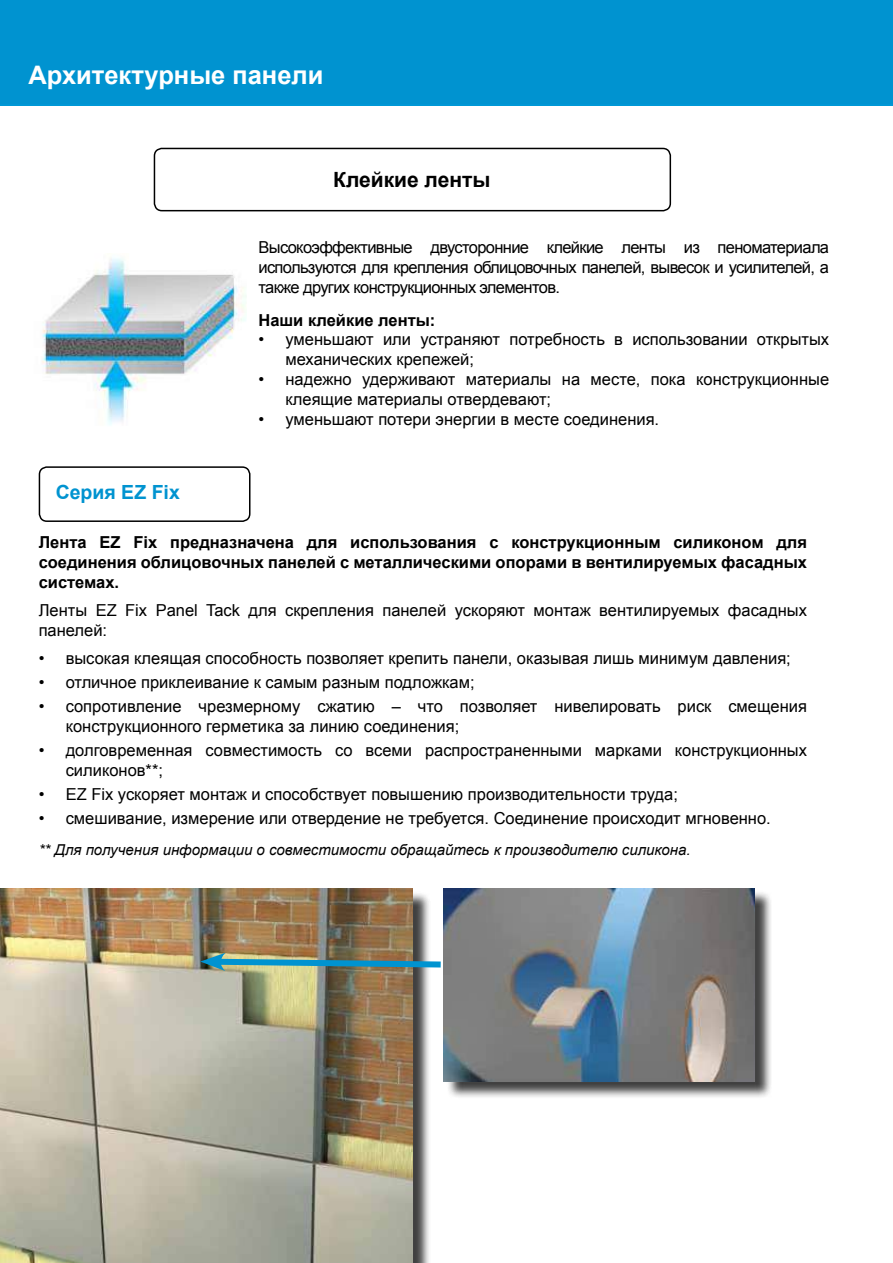
<style>
.page{position:relative;width:893px;height:1263px;background:#fff}
.page>*{position:absolute;margin:0;border:0;box-sizing:border-box;transform-origin:0 0}
.t1{font:700 25.5px "Arial";color:#fff}
.t2{font:700 21px "Arial";color:#000}
.t3{font:700 19.5px "Arial";color:#0093d0}
.t4{font:16.5px/19.8px "Arial";color:#000}
.t5{font:700 16.5px/19.8px "Arial";color:#000;text-align:justify}
.t6{font:italic 15px "Arial";color:#000}
</style>
<div class="page">
<div style="left:0;top:891px;width:431px;height:372px;background:#000;opacity:.75"></div>
<img style="left:0;top:889px;width:412px;height:374px">
<div style="left:0;top:0;width:893px;height:106px;background:#0093d0"></div>
<img style="left:42px;top:258px;width:204px;height:167px">
<div style="left:154px;top:148px;width:517px;height:63px;border:2px solid #000;border-radius:8px"></div>
<div style="left:446px;top:891px;width:327px;height:209px;background:#000;opacity:.75"></div>
<img style="left:444px;top:889px;width:310px;height:192px">
<img style="left:200px;top:953px;width:247px;height:18px">
<div style="left:39px;top:466px;width:211px;height:56px;border:2px solid #000;border-radius:8px"></div>
<h1 class="t1" style="left:28px;top:58px;width:296px">Архитектурные панели</h1>
<p class="t2" style="left:333px;top:166px;width:159px">Клейкие ленты</p>
<p class="t4" style="left:258px;top:238px;width:572px;text-align:justify">Высокоэффективные двусторонние клейкие ленты из пеноматериала используются для крепления облицовочных панелей, вывесок и усилителей, а также других конструкционных элементов.</p>
<p class="t5" style="left:258px;top:310px;width:178px">Наши клейкие ленты:</p>
<p class="t4" style="left:285px;top:330px;width:545px;text-indent:-27px">• уменьшают или устраняют потребность в использовании открытых механических крепежей;</p>
<p class="t4" style="left:285px;top:369px;width:545px;text-indent:-27px">• надежно удерживают материалы на месте, пока конструкционные клеящие материалы отвердевают;</p>
<p class="t4" style="left:258px;top:409px;width:402px">• уменьшают потери энергии в месте соединения.</p>
<p class="t3" style="left:56px;top:479px;width:126px">Серия EZ Fix</p>
<p class="t5" style="left:39px;top:533px;width:770px">Лента EZ Fix предназначена для использования с конструкционным силиконом для соединения облицовочных панелей с металлическими опорами в вентилируемых фасадных системах.</p>
<p class="t4" style="left:39px;top:601px;width:770px">Ленты EZ Fix Panel Tack для скрепления панелей ускоряют монтаж вентилируемых фасадных панелей:</p>
<p class="t4" style="left:39px;top:649px;width:754px">• высокая клеящая способность позволяет крепить панели, оказывая лишь минимум давления;</p>
<p class="t4" style="left:39px;top:673px;width:437px">• отличное приклеивание к самым разным подложкам;</p>
<p class="t4" style="left:66px;top:697px;width:743px;text-indent:-27px">• сопротивление чрезмерному сжатию – что позволяет нивелировать риск смещения конструкционного герметика за линию соединения;</p>
<p class="t4" style="left:66px;top:741px;width:743px;text-indent:-27px">• долговременная совместимость со всеми распространенными марками конструкционных силиконов**;</p>
<p class="t4" style="left:39px;top:784px;width:641px">• EZ Fix ускоряет монтаж и способствует повышению производительности труда;</p>
<p class="t4" style="left:39px;top:809px;width:734px">• смешивание, измерение или отвердение не требуется. Соединение происходит мгновенно.</p>
<p class="t6" style="left:39px;top:840px;width:653px">** Для получения информации о совместимости обращайтесь к производителю силикона.</p>
</div>
